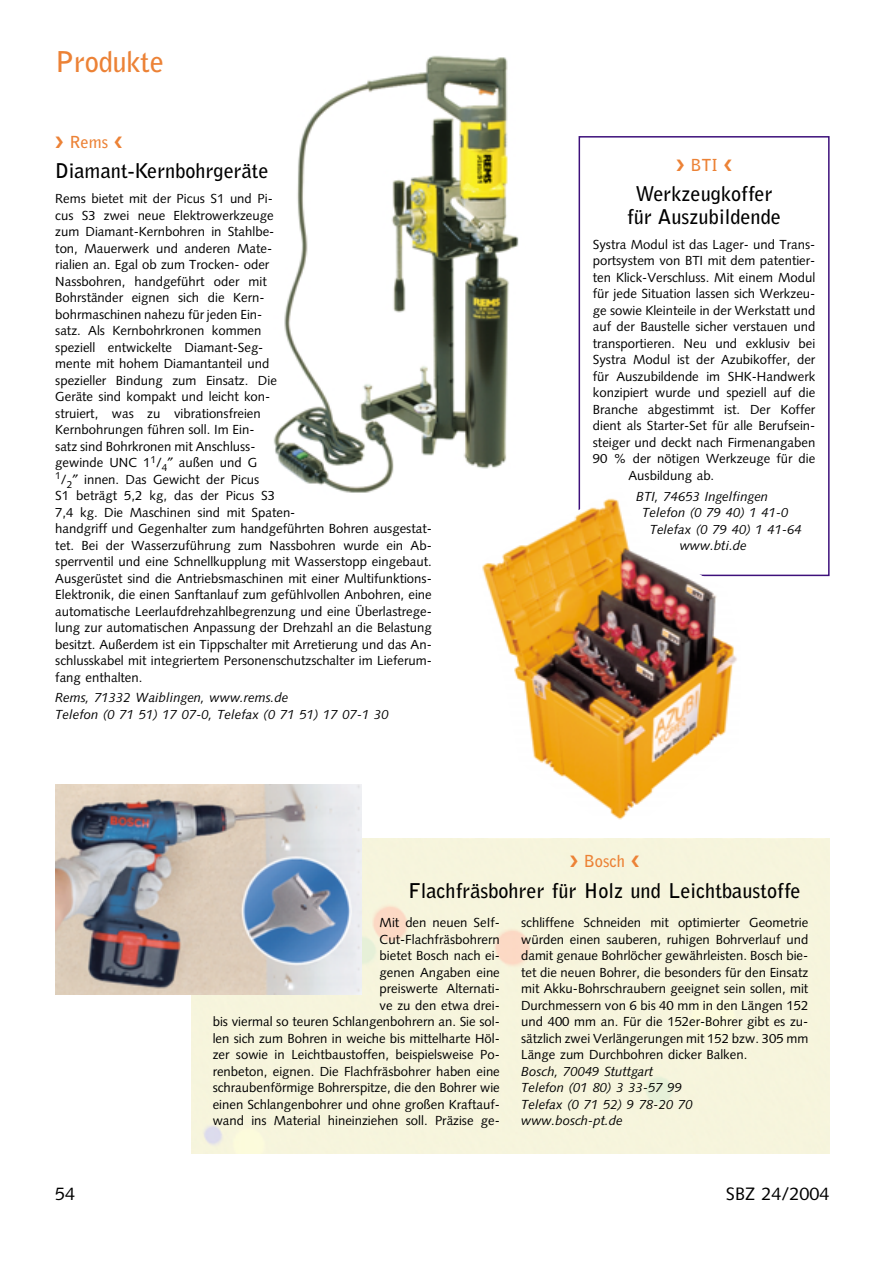
<style>
.page{position:relative;width:893px;height:1263px;background:#fff}
.page>*{position:absolute;margin:0;border:0;box-sizing:border-box;transform-origin:0 0}
.t1{font:700 28.5px "Bell Gothic";letter-spacing:-.01em;color:#ec8236}
.t2{font:700 20.25px/23.2px "Bell Gothic";color:#000;text-align:center}
.t3{font:18px "Syntax";color:#000}
.t4{font:700 16.5px "Bell Gothic";color:#ec8236}
.t5{font:13.2px/16.5px "Syntax";color:#000}
.t6{font:italic 13.2px/16.5px "Syntax";color:#000}
</style>
<div class="page">
<img style="left:273px;top:55px;width:246px;height:438px">
<div style="left:578px;top:136px;width:251px;height:440px;border:2px solid #3d107b"></div>
<img style="left:479px;top:488px;width:261px;height:332px">
<img style="left:55px;top:784px;width:306px;height:211px">
<svg style="left:570px;top:855px;width:7px;height:12px"></svg>
<svg style="left:631px;top:855px;width:8px;height:12px"></svg>
<h1 class="t1" style="left:55px;top:51px;width:110px">Produkte</h1>
<p class="t4" style="left:70px;top:136px;width:40px">Rems</p>
<h2 class="t2" style="left:55px;top:161px;width:215px">Diamant-Kernbohrgeräte</h2>
<p class="t5" style="left:55px;top:191px;width:378px">Rems bietet mit der Picus S1 und Pi-<br>cus S3 zwei neue Elektrowerkzeuge<br>zum Diamant-Kernbohren in Stahlbe-<br>ton, Mauerwerk und anderen Mate-<br>rialien an. Egal ob zum Trocken- oder<br>Nassbohren, handgeführt oder mit<br>Bohrständer eignen sich die Kern-<br>bohrmaschinen nahezu für jeden Ein-<br>satz. Als Kernbohrkronen kommen<br>speziell entwickelte Diamant-Seg-<br>mente mit hohem Diamantanteil und<br>spezieller Bindung zum Einsatz. Die<br>Geräte sind kompakt und leicht kon-<br>struiert, was zu vibrationsfreien<br>Kernbohrungen führen soll. Im Ein-<br>satz sind Bohrkronen mit Anschluss-<br>gewinde UNC 1<sup>1</sup>/<sub>4</sub> außen und G<br><sup>1</sup>/<sub>2</sub> innen. Das Gewicht der Picus<br>S1 beträgt 5,2 kg, das der Picus S3<br>7,4 kg. Die Maschinen sind mit Spaten-<br>handgriff und Gegenhalter zum handgeführten Bohren ausgestat&shy;tet. Bei der Wasserzuführung zum Nassbohren wurde ein Ab&shy;sperrventil und eine Schnellkupplung mit Wasserstopp eingebaut.<br>Ausgerüstet sind die Antriebsmaschinen mit einer Multifunktions-Elektronik, die einen Sanftanlauf zum gefühlvollen Anbohren, eine automatische Leerlaufdrehzahlbegrenzung und eine Überlastrege&shy;lung zur automatischen Anpassung der Drehzahl an die Belastung besitzt. Außerdem ist ein Tippschalter mit Arretierung und das An&shy;schlusskabel mit integriertem Personenschutzschalter im Lieferum&shy;fang enthalten.</p>
<p class="t6" style="left:55px;top:691px;width:335px">Rems, 71332 Waiblingen, www.rems.de<br>Telefon (0 71 51) 17 07-0, Telefax (0 71 51) 17 07-1 30</p>
<p class="t4" style="left:690px;top:159px;width:29px">BTI</p>
<h2 class="t2" style="left:627px;top:183px;width:155px">Werkzeugkoffer für Auszubildende</h2>
<p class="t5" style="left:593px;top:237px;width:224px">Systra Modul ist das Lager- und Trans-</p>
<p class="t5" style="left:593px;top:254px;width:224px">portsystem von BTI mit dem patentier-</p>
<p class="t5" style="left:593px;top:270px;width:224px">ten Klick-Verschluss. Mit einem Modul</p>
<p class="t5" style="left:593px;top:287px;width:224px">für jede Situation lassen sich Werkzeu-</p>
<p class="t5" style="left:593px;top:303px;width:224px">ge sowie Kleinteile in der Werkstatt und</p>
<p class="t5" style="left:593px;top:320px;width:224px">auf der Baustelle sicher verstauen und</p>
<p class="t5" style="left:593px;top:336px;width:224px">transportieren. Neu und exklusiv bei</p>
<p class="t5" style="left:593px;top:353px;width:224px">Systra Modul ist der Azubikoffer, der</p>
<p class="t5" style="left:593px;top:369px;width:224px">für Auszubildende im SHK-Handwerk</p>
<p class="t5" style="left:593px;top:386px;width:224px">konzipiert wurde und speziell auf die</p>
<p class="t5" style="left:593px;top:402px;width:224px">Branche abgestimmt ist. Der Koffer</p>
<p class="t5" style="left:593px;top:419px;width:224px">dient als Starter-Set für alle Berufsein-</p>
<p class="t5" style="left:593px;top:435px;width:224px">steiger und deckt nach Firmenangaben</p>
<p class="t5" style="left:593px;top:452px;width:224px">90 % der nötigen Werkzeuge für die</p>
<p class="t5" style="left:628px;top:468px;width:87px">Ausbildung ab.</p>
<p class="t6" style="left:636px;top:489px;width:134px">BTI, 74653 Ingelfingen</p>
<p class="t6" style="left:642px;top:506px;width:148px">Telefon (0 79 40) 1 41-0</p>
<p class="t6" style="left:649px;top:522px;width:154px">Telefax (0 79 40) 1 41-64</p>
<p class="t6" style="left:679px;top:539px;width:69px">www.bti.de</p>
<p class="t4" style="left:584px;top:854px;width:43px">Bosch</p>
<h2 class="t2" style="left:408px;top:880px;width:393px">Flachfräsbohrer für Holz und Leichtbaustoffe</h2>
<p class="t5" style="left:213px;top:916px;width:289px;text-align:right">Mit den neuen SeIf-<br>Cut-Flachfräsbohrern<br>bietet Bosch nach ei-<br>genen Angaben eine<br>preiswerte Alternati-<br>ve zu den etwa drei-<br>bis viermal so teuren Schlangenbohrern an. Sie sol&shy;len sich zum Bohren in weiche bis mittelharte Höl&shy;zer sowie in Leichtbaustoffen, beispielsweise Po&shy;renbeton, eignen. Die Flachfräsbohrer haben eine schraubenförmige Bohrerspitze, die den Bohrer wie einen Schlangenbohrer und ohne großen Kraftauf&shy;wand ins Material hineinziehen soll. Präzise ge-</p>
<p class="t5" style="left:521px;top:916px;width:289px;text-align:justify">schliffene Schneiden mit optimierter Geometrie würden einen sauberen, ruhigen Bohrverlauf und damit genaue Bohrlöcher gewährleisten. Bosch bie&shy;tet die neuen Bohrer, die besonders für den Einsatz mit Akku-Bohrschraubern geeignet sein sollen, mit Durchmessern von 6 bis 40 mm in den Längen 152 und 400 mm an. Für die 152er-Bohrer gibt es zu&shy;sätzlich zwei Verlängerungen mit 152 bzw. 305 mm Länge zum Durchbohren dicker Balken.</p>
<p class="t6" style="left:521px;top:1064px;width:173px">Bosch, 70049 Stuttgart<br>Telefon (01 80) 3 33-57 99<br>Telefax (0 71 52) 9 78-20 70 www.bosch-pt.de</p>
<h3 class="t3" style="left:55px;top:1186px;width:22px">54</h3>
<h3 class="t3" style="left:726px;top:1186px;width:105px">SBZ 24/2004</h3>
</div>
